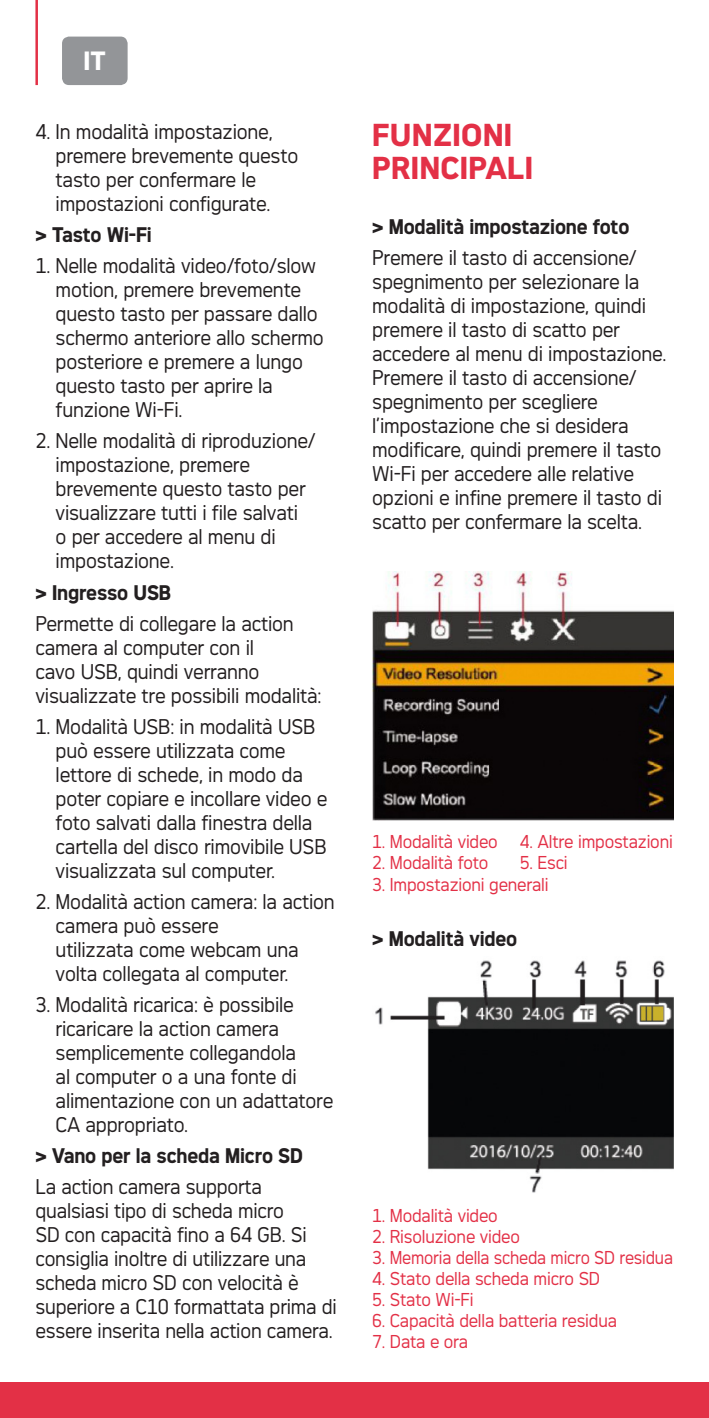
<style>
.page{position:relative;width:709px;height:1418px;background:#fff}
.page>*{position:absolute;margin:0;border:0;box-sizing:border-box;transform-origin:0 0}
.t1{font:700 30px/32.5px "Agfa Photo Thalis";letter-spacing:.01em;color:#e33046}
.t2{font:700 25px "Agfa Photo Thalis";color:#fff}
.t3{font:20px/24px "Agfa Photo Thalis";letter-spacing:-.01em;color:#231f20;scale:.95 1}
.t4{font:20px/24px "Agfa Photo Thalis";letter-spacing:-.01em;color:#231f20;scale:.94 1}
.t5{font:700 20px "Agfa Photo Thalis";letter-spacing:-.01em;color:#231f20;scale:.95 1}
.t6{font:17.5px "Agfa Photo Thalis";letter-spacing:-.01em;color:#e33046;scale:.95 1}
</style>
<div class="page">
<div style="left:0;top:1382px;width:709px;height:35px;background:#e33046"></div>
<div style="left:62px;top:37px;width:66px;height:48px;background:#939598;border-radius:7px"></div>
<hr style="left:35px;top:0;width:3px;height:85px;background:#e33046">
<img style="left:372px;top:571px;width:301px;height:249px">
<img style="left:375px;top:960px;width:298px;height:233px">
<p class="t2" style="left:83px;top:46px;width:12px">IT</p>
<p class="t3" style="left:56px;top:119px;width:257px;text-indent:-20px">4. In modalità impostazione, premere brevemente questo tasto per confermare le impostazioni configurate.</p>
<p class="t5" style="left:35px;top:223px;width:124px">&gt; Tasto Wi-Fi</p>
<p class="t3" style="left:56px;top:253px;width:284px;text-indent:-20px">1. Nelle modalità video/foto/slow motion, premere brevemente questo tasto per passare dallo schermo anteriore allo schermo posteriore e premere a lungo questo tasto per aprire la funzione Wi-Fi.</p>
<p class="t3" style="left:56px;top:428px;width:275px;text-indent:-20px">2. Nelle modalità di riproduzione/ impostazione, premere brevemente questo tasto per visualizzare tutti i file salvati<br>o per accedere al menu di impostazione.</p>
<p class="t5" style="left:35px;top:580px;width:145px">&gt; Ingresso USB</p>
<p class="t3" style="left:35px;top:611px;width:303px">Permette di collegare la action camera al computer con il<br>cavo USB, quindi verranno visualizzate tre possibili modalità:</p>
<p class="t3" style="left:56px;top:714px;width:287px;text-indent:-20px">1. Modalità USB: in modalità USB può essere utilizzata come lettore di schede, in modo da poter copiare e incollare video e foto salvati dalla finestra della cartella del disco rimovibile USB visualizzata sul computer.</p>
<p class="t3" style="left:56px;top:889px;width:295px;text-indent:-20px">2. Modalità action camera: la action camera può essere<br>utilizzata come webcam una volta collegata al computer.</p>
<p class="t3" style="left:56px;top:992px;width:294px;text-indent:-20px">3. Modalità ricarica: è possibile ricaricare la action camera semplicemente collegandola<br>al computer o a una fonte di alimentazione con un adattatore<br>CA appropriato.</p>
<p class="t5" style="left:35px;top:1143px;width:269px">&gt; Vano per la scheda Micro SD</p>
<p class="t4" style="left:35px;top:1174px;width:322px">La action camera supporta qualsiasi tipo di scheda micro<br>SD con capacità fino a 64 GB. Si consiglia inoltre di utilizzare una scheda micro SD con velocità è superiore a C10 formattata prima di essere inserita nella action camera.</p>
<h1 class="t1" style="left:372px;top:118px;width:162px">Funzioni principali</h1>
<p class="t5" style="left:372px;top:214px;width:272px">&gt; Modalità impostazione foto</p>
<p class="t3" style="left:372px;top:245px;width:311px">Premere il tasto di accensione/ spegnimento per selezionare la modalità di impostazione, quindi premere il tasto di scatto per accedere al menu di impostazione.<br>Premere il tasto di accensione/ spegnimento per scegliere l’impostazione che si desidera modificare, quindi premere il tasto<br>Wi-Fi per accedere alle relative opzioni e infine premere il tasto di scatto per confermare la scelta.</p>
<p class="t6" style="left:372px;top:831px;width:134px">1. Modalità video</p>
<p class="t6" style="left:520px;top:831px;width:163px">4. Altre impostazioni</p>
<p class="t6" style="left:372px;top:852px;width:124px">2. Modalità foto</p>
<p class="t6" style="left:520px;top:852px;width:52px">5. Esci</p>
<p class="t6" style="left:372px;top:873px;width:187px">3. Impostazioni generali</p>
<p class="t5" style="left:372px;top:926px;width:154px">&gt; Modalità video</p>
<p class="t6" style="left:372px;top:1204px;width:134px">1. Modalità video</p>
<p class="t6" style="left:372px;top:1225px;width:157px">2. Risoluzione video</p>
<p class="t6" style="left:372px;top:1246px;width:318px">3. Memoria della scheda micro SD residua</p>
<p class="t6" style="left:372px;top:1267px;width:241px">4. Stato della scheda micro SD</p>
<p class="t6" style="left:372px;top:1288px;width:108px">5. Stato Wi-Fi</p>
<p class="t6" style="left:372px;top:1309px;width:259px">6. Capacità della batteria residua</p>
<p class="t6" style="left:372px;top:1330px;width:103px">7. Data e ora</p>
</div>
